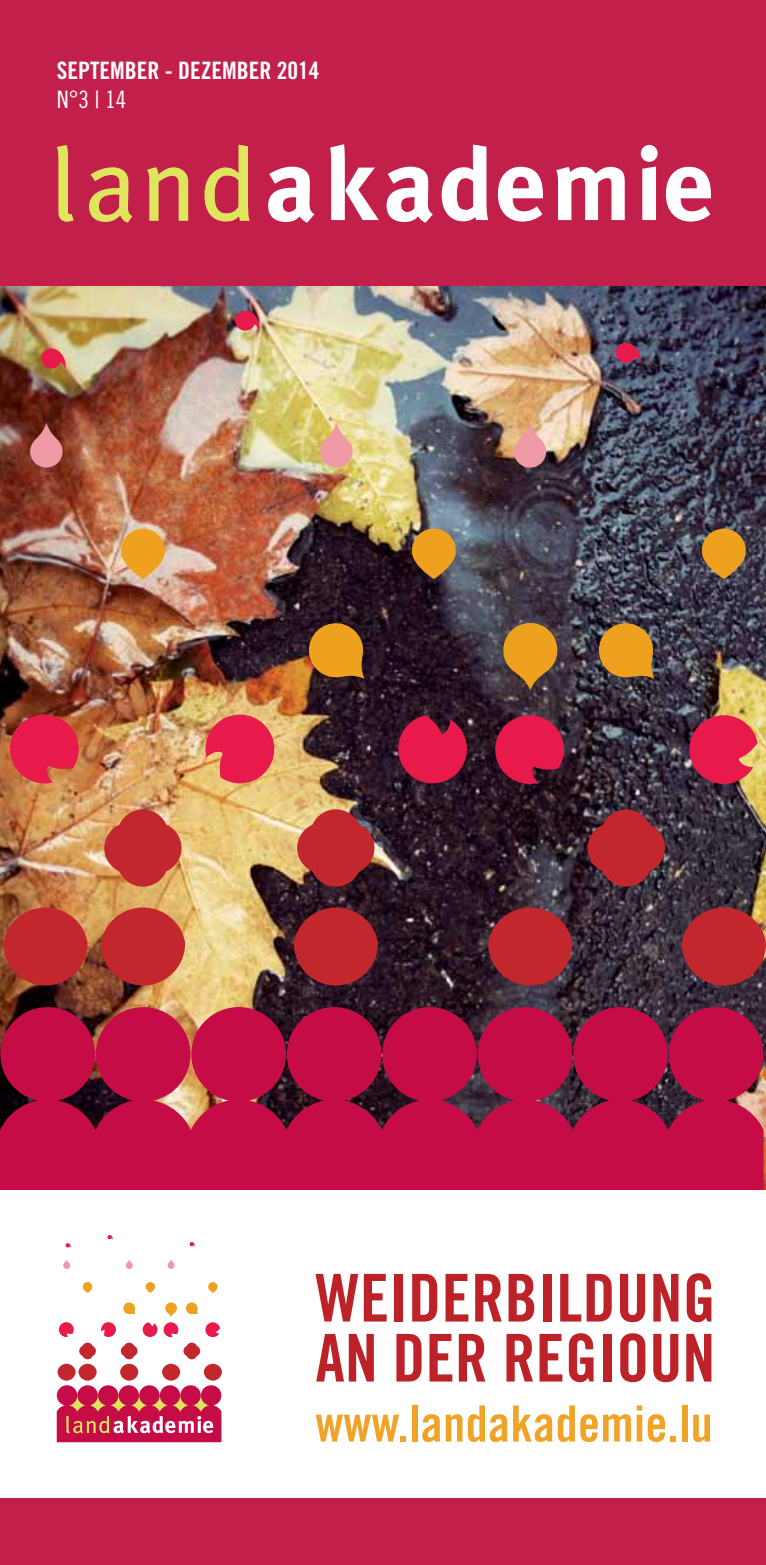
<style>
.page{position:relative;width:766px;height:1565px;background:#fff}
.page>*{position:absolute;margin:0;border:0;box-sizing:border-box;transform-origin:0 0}
.t1{font:66px/60px "Trade Gothic LT Std Bd Cn 20";letter-spacing:.005em;color:#bd2229}
.t2{font:50px "Trade Gothic LT Std Bd Cn 20";letter-spacing:.005em;color:#f1a328}
.t3{font:24px "Trade Gothic LT Std Bd Cn 20";color:#fff}
.t4{font:24px "Trade Gothic LT Std Cn 18";color:#fff}
</style>
<div class="page">
<img style="left:0;top:285px;width:765px;height:905px">
<div style="left:0;top:0;width:765px;height:285px;background:#c21f4b"></div>
<div style="left:0;top:1483px;width:765px;height:82px;background:#c21f4b"></div>
<svg style="left:0;top:1007px;width:763px;height:183px;background:#b31243"></svg>
<svg style="left:40px;top:347px;width:26px;height:23px"></svg>
<svg style="left:234px;top:309px;width:26px;height:23px"></svg>
<svg style="left:614px;top:341px;width:27px;height:23px"></svg>
<svg style="left:320px;top:423px;width:32px;height:44px"></svg>
<svg style="left:513px;top:423px;width:33px;height:44px"></svg>
<svg style="left:30px;top:423px;width:33px;height:44px"></svg>
<svg style="left:118px;top:529px;width:50px;height:50px;background:#e5aa50"></svg>
<svg style="left:409px;top:529px;width:49px;height:50px;background:#b27f2f"></svg>
<svg style="left:698px;top:529px;width:50px;height:50px;background:#ae7d30"></svg>
<svg style="left:306px;top:620px;width:58px;height:59px;background:#b97a1f"></svg>
<svg style="left:503px;top:623px;width:54px;height:67px;background:#b57d2a"></svg>
<svg style="left:596px;top:620px;width:58px;height:59px;background:#b98229"></svg>
<svg style="left:10px;top:714px;width:69px;height:69px;background:#d93046"></svg>
<svg style="left:205px;top:714px;width:69px;height:69px;background:#e64656"></svg>
<svg style="left:394px;top:715px;width:76px;height:72px;background:#a2193d"></svg>
<svg style="left:495px;top:715px;width:69px;height:69px;background:#b41940"></svg>
<svg style="left:685px;top:712px;width:72px;height:75px;background:#c43a4d"></svg>
<svg style="left:3px;top:907px;width:84px;height:78px;background:#b8332e"></svg>
<svg style="left:101px;top:907px;width:84px;height:78px;background:#c24037"></svg>
<svg style="left:294px;top:907px;width:84px;height:78px;background:#9f232a"></svg>
<svg style="left:488px;top:907px;width:84px;height:78px;background:#a2282f"></svg>
<svg style="left:681px;top:907px;width:84px;height:78px;background:#a82d31"></svg>
<svg style="left:104px;top:809px;width:77px;height:77px;background:#c94d3e"></svg>
<img style="left:297px;top:809px;width:77px;height:77px">
<svg style="left:587px;top:809px;width:77px;height:77px;background:#9a2a32"></svg>
<div style="left:0;top:1190px;width:765px;height:308px;background:#fff"></div>
<svg style="left:65px;top:1243px;width:6px;height:5px"></svg>
<svg style="left:107px;top:1235px;width:6px;height:4px"></svg>
<svg style="left:189px;top:1242px;width:6px;height:4px"></svg>
<svg style="left:126px;top:1259px;width:7px;height:10px"></svg>
<svg style="left:167px;top:1259px;width:7px;height:10px"></svg>
<svg style="left:63px;top:1259px;width:7px;height:10px"></svg>
<svg style="left:82px;top:1282px;width:11px;height:11px"></svg>
<svg style="left:145px;top:1282px;width:10px;height:11px"></svg>
<svg style="left:208px;top:1282px;width:10px;height:11px"></svg>
<div style="left:57px;top:1364px;width:19px;height:16px;background:#c1272d;border-radius:50%"></div>
<div style="left:78px;top:1364px;width:19px;height:16px;background:#c1272d;border-radius:50%"></div>
<div style="left:120px;top:1364px;width:18px;height:16px;background:#c1272d;border-radius:50%"></div>
<div style="left:162px;top:1364px;width:18px;height:16px;background:#c1272d;border-radius:50%"></div>
<div style="left:204px;top:1364px;width:18px;height:16px;background:#c1272d;border-radius:50%"></div>
<svg style="left:59px;top:1302px;width:161px;height:57px"></svg>
<svg style="left:57px;top:1385px;width:164px;height:57px;background:#cf3b5e"></svg>
<svg style="left:268px;top:167px;width:46px;height:56px"></svg>
<svg style="left:330px;top:144px;width:49px;height:76px"></svg>
<svg style="left:386px;top:167px;width:46px;height:56px"></svg>
<svg style="left:441px;top:145px;width:47px;height:76px"></svg>
<svg style="left:497px;top:167px;width:46px;height:55px"></svg>
<svg style="left:556px;top:167px;width:68px;height:53px"></svg>
<svg style="left:640px;top:145px;width:17px;height:75px"></svg>
<svg style="left:665px;top:167px;width:45px;height:55px"></svg>
<svg style="left:57px;top:145px;width:17px;height:77px"></svg>
<svg style="left:89px;top:167px;width:43px;height:56px"></svg>
<svg style="left:147px;top:167px;width:41px;height:54px"></svg>
<svg style="left:204px;top:145px;width:46px;height:77px"></svg>
<p class="t3" style="left:57px;top:56px;width:264px">SEPTEMBER - DEZEMBER 2014</p>
<p class="t4" style="left:57px;top:85px;width:71px">N°3 | 14</p>
<p class="t1" style="left:315px;top:1267px;width:401px">WEIDERBILDUNG<br>AN DER REGIOUN</p>
<p class="t2" style="left:315px;top:1393px;width:398px">WWW.LANDAKADEMIE.LU</p>
</div>
